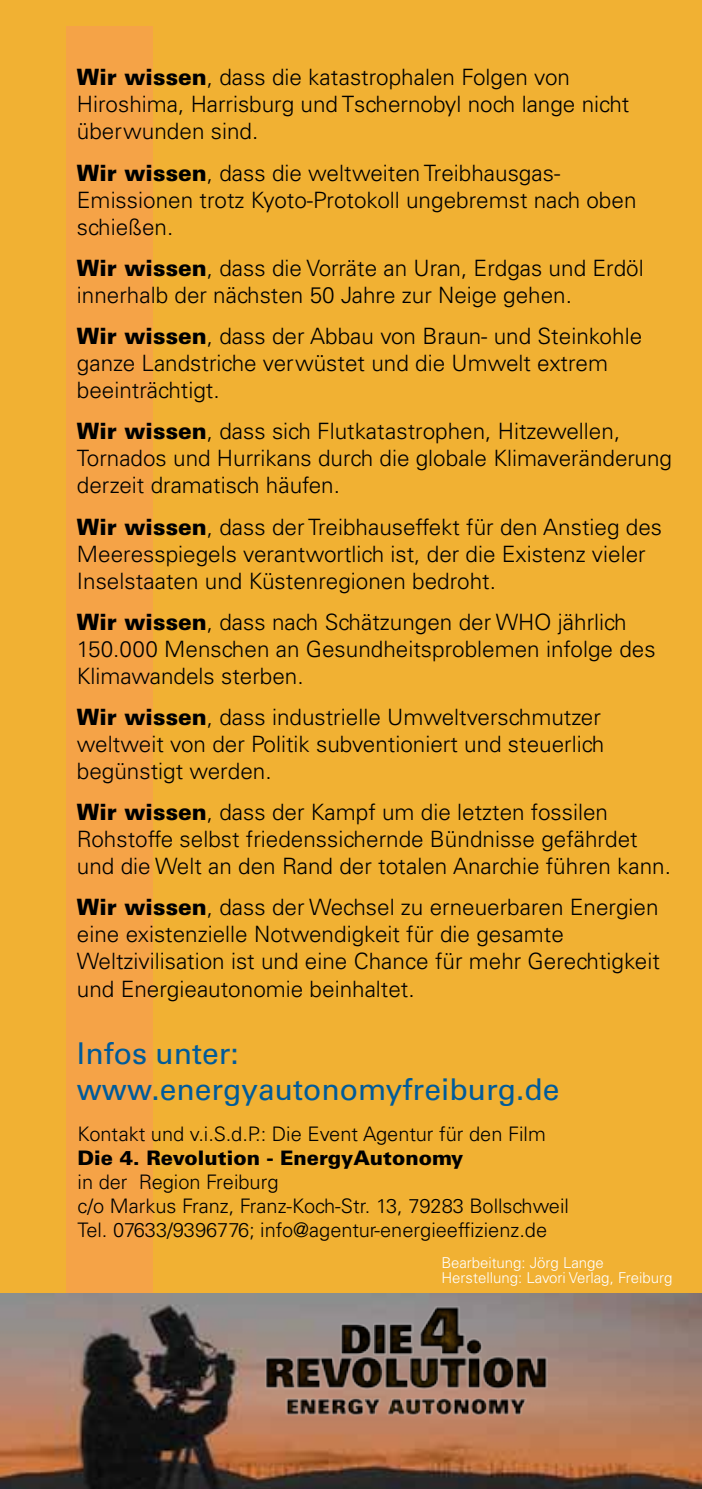
<style>
.page{position:relative;width:702px;height:1489px;background:#fff}
.page>*{position:absolute;margin:0;border:0;box-sizing:border-box;transform-origin:0 0}
.t1{font:30px/36px "Univers LT Std";color:#005b9a}
.t2{font:300 22.5px/27px "Univers LT Std";color:#000}
.t3{font:300 20px/24px "Univers LT Std";color:#000}
.t4{font:900 20px "Univers LT Std";color:#000}
.t5{font:300 15px/15.8px "Univers LT Std";color:#fff}
.s1{font-weight:900}
</style>
<div class="page">
<div style="left:0;top:0;width:702px;height:1488px;background:#f1b133"></div>
<div style="left:66px;top:27px;width:86px;height:1461px;background:#f5a347"></div>
<img style="left:0;top:1292px;width:702px;height:196px">
<img style="left:257px;top:1301px;width:295px;height:129px">
<p class="t2" style="left:77px;top:64px;width:554px"><span class="s1">Wir wissen</span>, dass die katastrophalen Folgen von<br>Hiroshima, Harrisburg und Tschernobyl noch lange nicht überwunden sind.</p>
<p class="t2" style="left:77px;top:159px;width:561px"><span class="s1">Wir wissen</span>, dass die weltweiten Treibhausgas-<br>Emissionen trotz Kyoto-Protokoll ungebremst nach oben schießen.</p>
<p class="t2" style="left:77px;top:254px;width:568px"><span class="s1">Wir wissen</span>, dass die Vorräte an Uran, Erdgas und Erdöl innerhalb der nächsten 50 Jahre zur Neige gehen.</p>
<p class="t2" style="left:77px;top:322px;width:566px"><span class="s1">Wir wissen</span>, dass der Abbau von Braun- und Steinkohle ganze Landstriche verwüstet und die Umwelt extrem beeinträchtigt.</p>
<p class="t2" style="left:77px;top:418px;width:596px"><span class="s1">Wir wissen</span>, dass sich Flutkatastrophen, Hitzewellen,<br>Tornados und Hurrikans durch die globale Klimaveränderung derzeit dramatisch häufen.</p>
<p class="t2" style="left:77px;top:513px;width:586px"><span class="s1">Wir wissen</span>, dass der Treibhauseffekt für den Anstieg des<br>Meeresspiegels verantwortlich ist, der die Existenz vieler<br>Inselstaaten und Küstenregionen bedroht.</p>
<p class="t2" style="left:77px;top:608px;width:580px"><span class="s1">Wir wissen</span>, dass nach Schätzungen der WHO jährlich<br>150.000 Menschen an Gesundheitsproblemen infolge des<br>Klimawandels sterben.</p>
<p class="t2" style="left:77px;top:703px;width:529px"><span class="s1">Wir wissen</span>, dass industrielle Umweltverschmutzer weltweit von der Politik subventioniert und steuerlich begünstigt werden.</p>
<p class="t2" style="left:77px;top:798px;width:595px"><span class="s1">Wir wissen</span>, dass der Kampf um die letzten fossilen<br>Rohstoffe selbst friedenssichernde Bündnisse gefährdet und die Welt an den Rand der totalen Anarchie führen kann.</p>
<p class="t2" style="left:77px;top:894px;width:584px"><span class="s1">Wir wissen</span>, dass der Wechsel zu erneuerbaren Energien eine existenzielle Notwendigkeit für die gesamte Weltzivilisation ist und eine Chance für mehr Gerechtigkeit und Energieautonomie beinhaltet.</p>
<h1 class="t1" style="left:77px;top:1035px;width:484px">Infos unter: www.energyautonomyfreiburg.de</h1>
<p class="t3" style="left:78px;top:1122px;width:470px">Kontakt und v.i.S.d.P.: Die Event Agentur für den Film</p>
<p class="t4" style="left:78px;top:1145px;width:387px">Die 4. Revolution - EnergyAutonomy</p>
<p class="t3" style="left:78px;top:1170px;width:493px">in der Region Freiburg<br>c/o Markus Franz, Franz-Koch-Str. 13, 79283 Bollschweil<br>Tel. 07633/9396776; info@agentur-energieeffizienz.de</p>
<p class="t5" style="left:441px;top:1254px;width:232px">Bearbeitung: Jörg Lange<br>Herstellung: Lavori Verlag, Freiburg</p>
</div>
